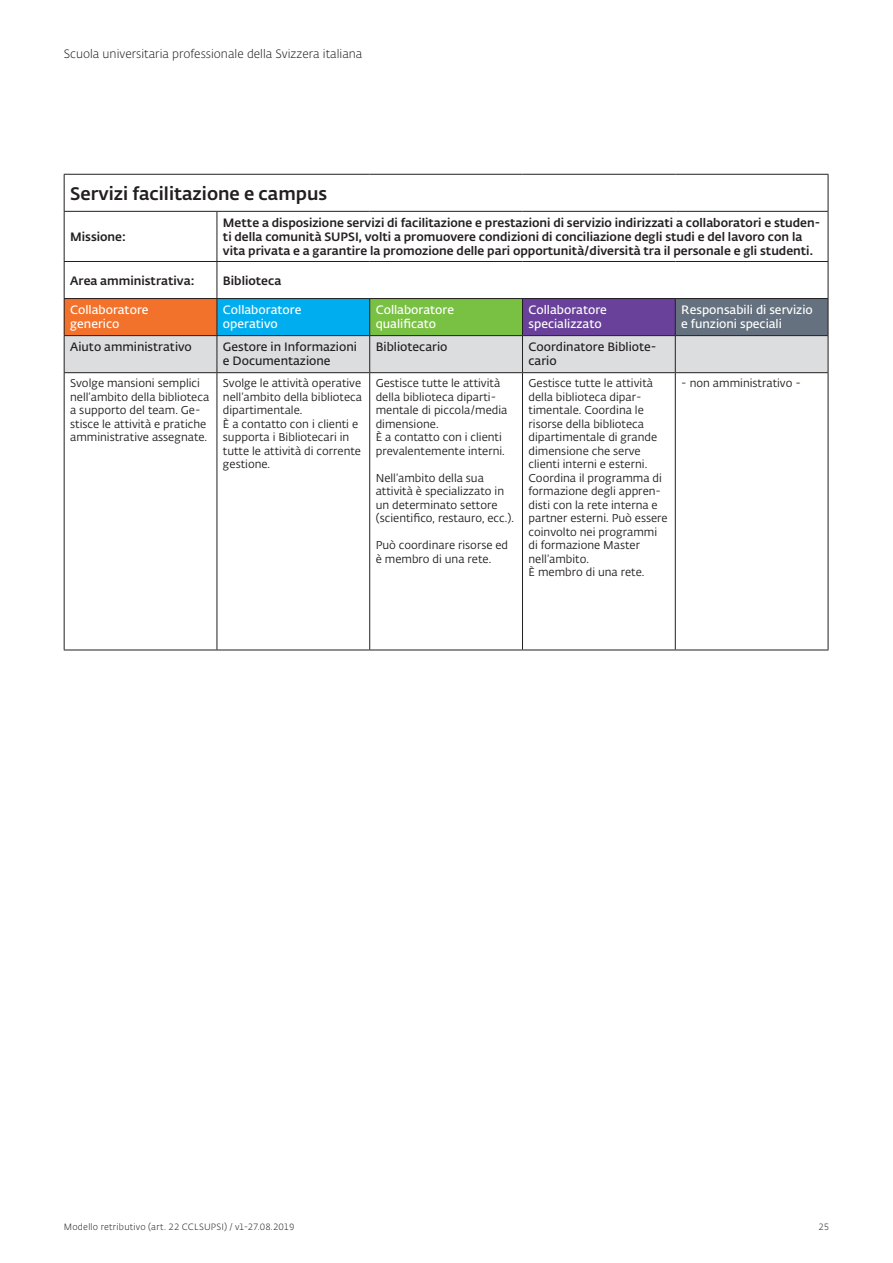
<style>
.page{position:relative;width:893px;height:1263px;background:#fff}
.page>*{position:absolute;margin:0;border:0;box-sizing:border-box;transform-origin:0 0}
.t1{font:500 18px "SUPSI Fedra Sans";color:#231f20}
.t2{font:500 12px/14.4px "SUPSI Fedra Sans";color:#231f20}
.t3{font:600 12px/14.4px "SUPSI Fedra Sans";color:#fff}
.t4{font:600 12px/14.4px "SUPSI Fedra Sans";color:#231f20}
.t5{font:300 12px "SUPSI Fedra Sans";color:#231f20}
.t6{font:11.25px/13.5px "SUPSI Fedra Sans";color:#231f20}
.t7{font:300 9px "SUPSI Fedra Sans";letter-spacing:.025em;color:#231f20}
</style>
<div class="page">
<div style="left:64px;top:299px;width:153px;height:37px;background:#f3722b"></div>
<div style="left:217px;top:299px;width:153px;height:37px;background:#00aeef"></div>
<div style="left:370px;top:299px;width:152px;height:37px;background:#79c142"></div>
<div style="left:522px;top:299px;width:153px;height:37px;background:#69419a"></div>
<div style="left:675px;top:299px;width:153px;height:37px;background:#65717f"></div>
<div style="left:65px;top:336px;width:763px;height:36px;background:#dcdddf"></div>
<hr style="left:64px;top:174px;width:153px;height:1px;background:#231f20">
<hr style="left:64px;top:175px;width:1px;height:36px;background:#231f20">
<hr style="left:217px;top:174px;width:153px;height:1px;background:#231f20">
<hr style="left:370px;top:174px;width:152px;height:1px;background:#231f20">
<hr style="left:522px;top:174px;width:153px;height:1px;background:#231f20">
<hr style="left:675px;top:174px;width:153px;height:1px;background:#231f20">
<hr style="left:828px;top:175px;width:1px;height:36px;background:#231f20">
<hr style="left:64px;top:211px;width:153px;height:1px;background:#231f20">
<hr style="left:64px;top:212px;width:1px;height:49px;background:#231f20">
<hr style="left:217px;top:211px;width:153px;height:1px;background:#231f20">
<hr style="left:217px;top:212px;width:1px;height:49px;background:#231f20">
<hr style="left:370px;top:211px;width:152px;height:1px;background:#231f20">
<hr style="left:522px;top:211px;width:153px;height:1px;background:#231f20">
<hr style="left:675px;top:211px;width:153px;height:1px;background:#231f20">
<hr style="left:828px;top:212px;width:1px;height:49px;background:#231f20">
<hr style="left:64px;top:261px;width:153px;height:1px;background:#231f20">
<hr style="left:64px;top:262px;width:1px;height:36px;background:#231f20">
<hr style="left:217px;top:261px;width:153px;height:1px;background:#231f20">
<hr style="left:217px;top:262px;width:1px;height:36px;background:#231f20">
<hr style="left:370px;top:261px;width:152px;height:1px;background:#231f20">
<hr style="left:522px;top:261px;width:153px;height:1px;background:#231f20">
<hr style="left:675px;top:261px;width:153px;height:1px;background:#231f20">
<hr style="left:828px;top:262px;width:1px;height:36px;background:#231f20">
<hr style="left:64px;top:298px;width:153px;height:1px;background:#231f20">
<hr style="left:64px;top:299px;width:1px;height:36px;background:#231f20">
<hr style="left:217px;top:298px;width:153px;height:1px;background:#231f20">
<hr style="left:217px;top:299px;width:1px;height:36px;background:#231f20">
<hr style="left:370px;top:298px;width:152px;height:1px;background:#231f20">
<hr style="left:369px;top:299px;width:1px;height:36px;background:#231f20">
<hr style="left:522px;top:298px;width:153px;height:1px;background:#231f20">
<hr style="left:522px;top:299px;width:1px;height:36px;background:#231f20">
<hr style="left:675px;top:298px;width:153px;height:1px;background:#231f20">
<hr style="left:675px;top:299px;width:1px;height:36px;background:#231f20">
<hr style="left:828px;top:299px;width:1px;height:36px;background:#231f20">
<hr style="left:64px;top:335px;width:153px;height:1px;background:#231f20">
<hr style="left:64px;top:336px;width:1px;height:36px;background:#231f20">
<hr style="left:217px;top:335px;width:153px;height:1px;background:#231f20">
<hr style="left:217px;top:336px;width:1px;height:36px;background:#231f20">
<hr style="left:370px;top:335px;width:152px;height:1px;background:#231f20">
<hr style="left:369px;top:336px;width:1px;height:36px;background:#231f20">
<hr style="left:522px;top:335px;width:153px;height:1px;background:#231f20">
<hr style="left:522px;top:336px;width:1px;height:36px;background:#231f20">
<hr style="left:675px;top:335px;width:153px;height:1px;background:#231f20">
<hr style="left:675px;top:336px;width:1px;height:36px;background:#231f20">
<hr style="left:828px;top:336px;width:1px;height:36px;background:#231f20">
<hr style="left:64px;top:372px;width:153px;height:1px;background:#231f20">
<hr style="left:64px;top:373px;width:1px;height:277px;background:#231f20">
<hr style="left:217px;top:372px;width:153px;height:1px;background:#231f20">
<hr style="left:217px;top:373px;width:1px;height:277px;background:#231f20">
<hr style="left:370px;top:372px;width:152px;height:1px;background:#231f20">
<hr style="left:369px;top:373px;width:1px;height:277px;background:#231f20">
<hr style="left:522px;top:372px;width:153px;height:1px;background:#231f20">
<hr style="left:522px;top:373px;width:1px;height:277px;background:#231f20">
<hr style="left:675px;top:372px;width:153px;height:1px;background:#231f20">
<hr style="left:675px;top:373px;width:1px;height:277px;background:#231f20">
<hr style="left:828px;top:373px;width:1px;height:277px;background:#231f20">
<hr style="left:64px;top:650px;width:153px;height:1px;background:#231f20">
<hr style="left:217px;top:650px;width:153px;height:1px;background:#231f20">
<hr style="left:370px;top:650px;width:152px;height:1px;background:#231f20">
<hr style="left:522px;top:650px;width:153px;height:1px;background:#231f20">
<hr style="left:675px;top:650px;width:153px;height:1px;background:#231f20">
<p class="t5" style="left:64px;top:46px;width:300px">Scuola universitaria professionale della Svizzera italiana</p>
<h1 class="t1" style="left:70px;top:180px;width:258px">Servizi facilitazione e campus</h1>
<p class="t2" style="left:70px;top:229px;width:57px">Missione:</p>
<p class="t2" style="left:223px;top:214px;width:599px">Mette a disposizione servizi di facilitazione e prestazioni di servizio indirizzati a collaboratori e studen&shy;ti della comunità SUPSI, volti a promuovere condizioni di conciliazione degli studi e del lavoro con la vita privata e a garantire la promozione delle pari opportunità/diversità tra il personale e gli studenti.</p>
<p class="t2" style="left:70px;top:272px;width:126px">Area amministrativa:</p>
<p class="t2" style="left:223px;top:272px;width:60px">Biblioteca</p>
<p class="t3" style="left:70px;top:302px;width:80px">Collaboratore generico</p>
<p class="t3" style="left:223px;top:302px;width:80px">Collaboratore operativo</p>
<p class="t3" style="left:376px;top:302px;width:80px">Collaboratore qualificato</p>
<p class="t3" style="left:528px;top:302px;width:80px">Collaboratore specializzato</p>
<p class="t3" style="left:681px;top:302px;width:133px">Responsabili di servizio e funzioni speciali</p>
<p class="t4" style="left:70px;top:339px;width:123px">Aiuto amministrativo</p>
<p class="t4" style="left:223px;top:339px;width:136px">Gestore in Informazioni e Documentazione</p>
<p class="t4" style="left:376px;top:339px;width:73px">Bibliotecario</p>
<p class="t4" style="left:528px;top:339px;width:130px">Coordinatore Bibliote&shy;cario</p>
<p class="t6" style="left:70px;top:376px;width:141px">Svolge mansioni semplici nell’ambito della biblioteca a supporto del team. Ge&shy;stisce le attività e pratiche amministrative assegnate.</p>
<p class="t6" style="left:223px;top:376px;width:141px">Svolge le attività operative nell’ambito della biblioteca dipartimentale.<br>È a contatto con i clienti e supporta i Bibliotecari in tutte le attività di corrente gestione.</p>
<p class="t6" style="left:376px;top:376px;width:133px">Gestisce tutte le attività della biblioteca diparti&shy;mentale di piccola/media dimensione.<br>È a contatto con i clienti prevalentemente interni.</p>
<p class="t6" style="left:376px;top:471px;width:140px">Nell’ambito della sua attività è specializzato in un determinato settore (scientifico, restauro, ecc.).</p>
<p class="t6" style="left:376px;top:538px;width:134px">Può coordinare risorse ed è membro di una rete.</p>
<p class="t6" style="left:528px;top:376px;width:141px">Gestisce tutte le attività della biblioteca dipar&shy;timentale. Coordina le risorse della biblioteca dipartimentale di grande dimensione che serve clienti interni e esterni.<br>Coordina il programma di formazione degli appren&shy;disti con la rete interna e partner esterni. Può essere coinvolto nei programmi di formazione Master nell’ambito.<br>È membro di una rete.</p>
<p class="t6" style="left:681px;top:376px;width:121px">- non amministrativo -</p>
<p class="t7" style="left:64px;top:1221px;width:232px">Modello retributivo (art. 22 CCLSUPSI) / v1-27.08.2019</p>
<p class="t7" style="left:818px;top:1221px;width:12px">25</p>
</div>
